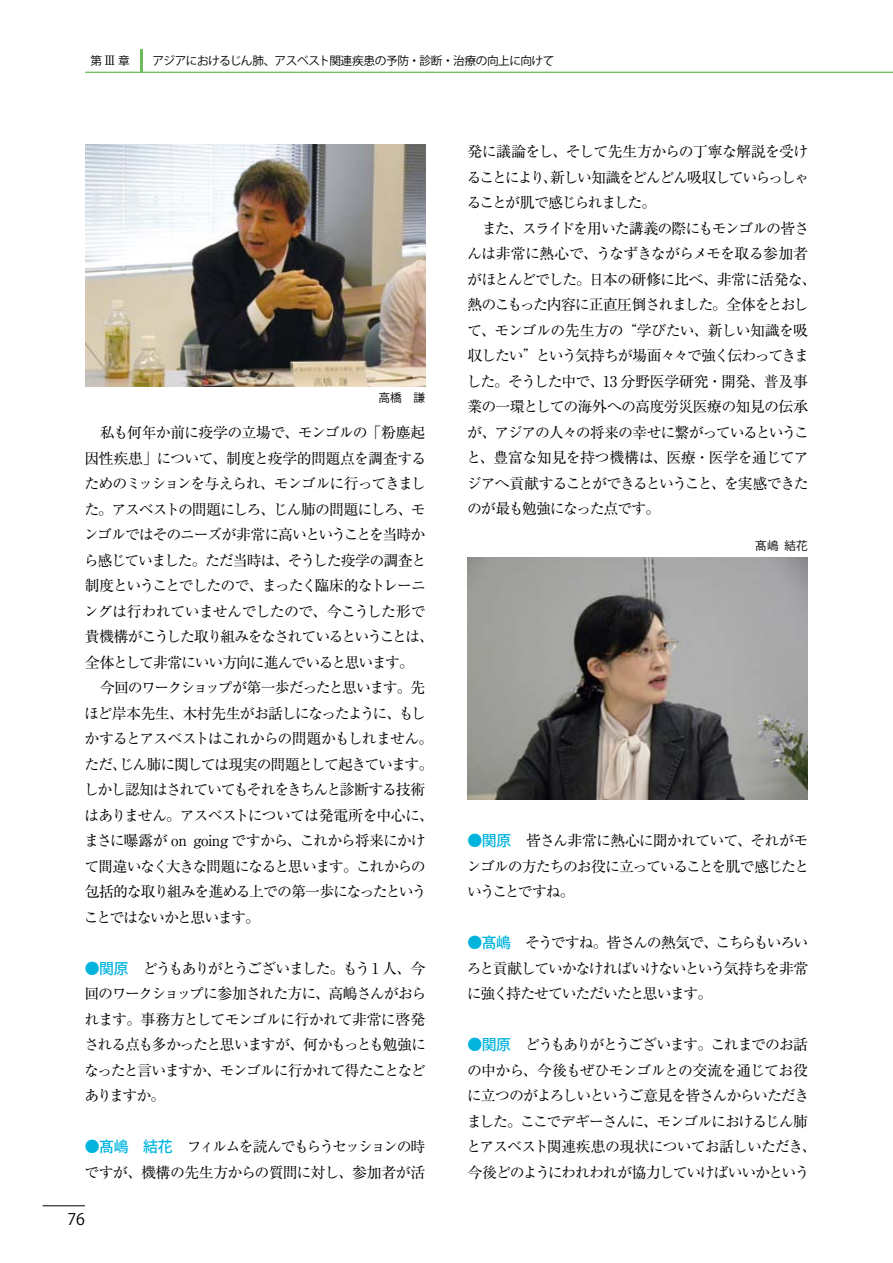
<style>
.page{position:relative;width:893px;height:1263px;background:#fff}
.page>*{position:absolute;margin:0;border:0;box-sizing:border-box;transform-origin:0 0}
.t1{font:15.9px "Koz Go Pro";color:#000}
.t2{font:14.85px/25.5px "Ryumin Pro";letter-spacing:-.07em;color:#000}
.t3{font:11.7px "Koz Go Pro";letter-spacing:-.04em;color:#000}
.s1{font-family:"Koz Min Pro";font-size:12.75px}
.s2{font-family:"Koz Go Pro";font-weight:500;color:#00b4de}
</style>
<div class="page">
<hr style="left:43px;top:1205px;width:42px;height:1px;background:#000">
<hr style="left:85px;top:72px;width:808px;height:1px;background:#6cbb5a">
<hr style="left:140px;top:49px;width:2px;height:23px;background:#6cbb5a">
<img style="left:85px;top:145px;width:340px;height:242px">
<img style="left:468px;top:557px;width:340px;height:242px">
<p class="t3" style="left:90px;top:53px;width:41px">第<span class="s1">Ⅲ</span>章</p>
<p class="t3" style="left:153px;top:53px;width:403px">アジアにおけるじん肺、アスベスト関連疾患の予防・診断・治療の向上に向けて</p>
<p class="t3" style="left:378px;top:390px;width:48px">高橋　謙</p>
<p class="t2" style="left:84px;top:419px;width:352px">　私も何年か前に疫学の立場で、モンゴルの｢粉塵起因性疾患｣について、制度と疫学的問題点を調査するためのミッションを与えられ、モンゴルに行ってきました。アスベストの問題にしろ、じん肺の問題にしろ、モンゴルではそのニーズが非常に高いということを当時から感じていました。ただ当時は、そうした疫学の調査と制度ということでしたので、まったく臨床的なトレーニングは行われていませんでしたので、今こうした形で貴機構がこうした取り組みをなされているということは、全体として非常にいい方向に進んでいると思います。<br>　今回のワークショップが第一歩だったと思います。先ほど岸本先生、木村先生がお話しになったように、もしかするとアスベストはこれからの問題かもしれません。ただ、じん肺に関しては現実の問題として起きています。しかし認知はされていてもそれをきちんと診断する技術はありません。アスベストについては発電所を中心に、まさに曝露が on going ですから、これから将来にかけて間違いなく大きな問題になると思います。これからの包括的な取り組みを進める上での第一歩になったということではないかと思います。</p>
<p class="t2" style="left:84px;top:954px;width:344px;text-align:justify"><span class="s2">●関原</span>　どうもありがとうございました。もう 1 人、今回のワークショップに参加された方に、高嶋さんがおられます。事務方としてモンゴルに行かれて非常に啓発される点も多かったと思いますが、何かもっとも勉強になったと言いますか、モンゴルに行かれて得たことなどありますか。</p>
<p class="t2" style="left:84px;top:1133px;width:343px"><span class="s2">●髙嶋　結花</span>　フィルムを読んでもらうセッションの時ですが、機構の先生方からの質問に対し、参加者が活</p>
<p class="t1" style="left:67px;top:1209px;width:19px">76</p>
<p class="t2" style="left:466px;top:138px;width:352px">発に議論をし、そして先生方からの丁寧な解説を受けることにより、新しい知識をどんどん吸収していらっしゃることが肌で感じられました。<br>　また、スライドを用いた講義の際にもモンゴルの皆さんは非常に熱心で、うなずきながらメモを取る参加者がほとんどでした。日本の研修に比べ、非常に活発な、熱のこもった内容に正直圧倒されました。全体をとおして、モンゴルの先生方の“学びたい、新しい知識を吸収したい”という気持ちが場面々々で強く伝わってきました。そうした中で、13 分野医学研究・開発、普及事業の一環としての海外への高度労災医療の知見の伝承が、アジアの人々の将来の幸せに繋がっているということ、豊富な知見を持つ機構は、医療・医学を通じてアジアへ貢献することができるということ、を実感できたのが最も勉強になった点です。</p>
<p class="t3" style="left:755px;top:538px;width:54px">髙嶋結花</p>
<p class="t2" style="left:467px;top:827px;width:344px;text-align:justify"><span class="s2">●関原</span>　皆さん非常に熱心に聞かれていて、それがモンゴルの方たちのお役に立っていることを肌で感じたということですね。</p>
<p class="t2" style="left:467px;top:929px;width:343px;text-align:justify"><span class="s2">●髙嶋</span>　そうですね。皆さんの熱気で、こちらもいろいろと貢献していかなければいけないという気持ちを非常に強く持たせていただいたと思います。</p>
<p class="t2" style="left:466px;top:1031px;width:352px"><span class="s2">●関原</span>　どうもありがとうございます。これまでのお話の中から、今後もぜひモンゴルとの交流を通じてお役に立つのがよろしいというご意見を皆さんからいただきました。ここでデギーさんに、モンゴルにおけるじん肺とアスベスト関連疾患の現状についてお話しいただき、今後どのようにわれわれが協力していけばいいかという</p>
</div>
